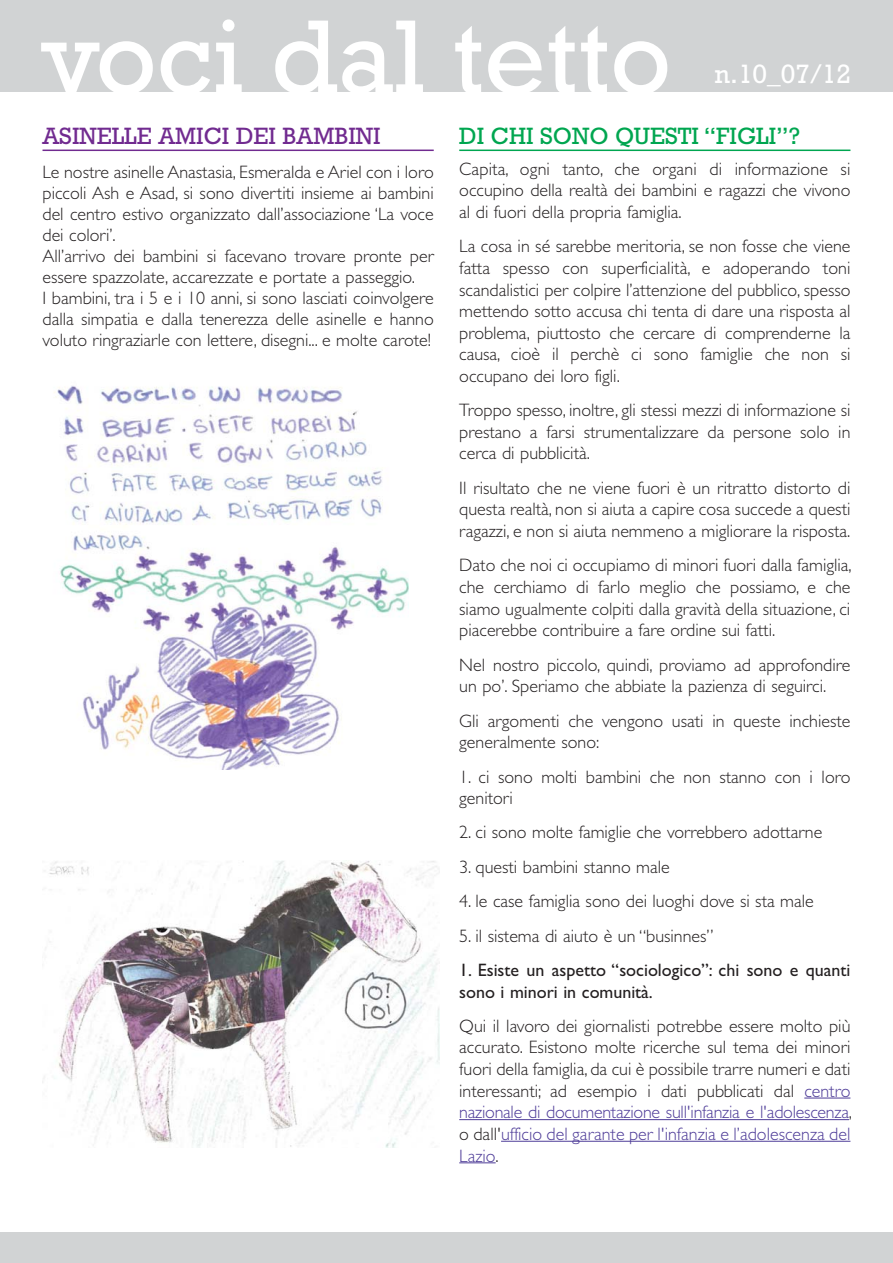
<style>
.page{position:relative;width:893px;height:1263px;background:#fff}
.page>*{position:absolute;margin:0;border:0;box-sizing:border-box;transform-origin:0 0}
.t1{font:106.95px "Rockwell";color:#fff}
.t2{font:27px "Rockwell";color:#fff}
.t3{font:24px "Rockwell";color:#712b90}
.t4{font:24px "Rockwell";color:#00a650}
.t5{font:300 18px/21.6px "Gill Sans";color:#231f20;text-align:justify}
.t6{font:18px/21.6px "Gill Sans";color:#231f20}
.s1{color:#4e3c98}
</style>
<div class="page">
<div style="left:0;top:1232px;width:893px;height:31px;background:#d1d3d4"></div>
<div style="left:0;top:0;width:893px;height:92px;background:#d1d3d4"></div>
<hr style="left:43px;top:150px;width:391px;height:1px;background:#712b90">
<hr style="left:459px;top:150px;width:391px;height:1px;background:#00a650">
<hr style="left:804px;top:1097px;width:46px;height:1px;background:#4e3c98">
<hr style="left:459px;top:1119px;width:390px;height:1px;background:#4e3c98">
<hr style="left:501px;top:1141px;width:349px;height:1px;background:#4e3c98">
<hr style="left:459px;top:1162px;width:37px;height:1px;background:#4e3c98">
<img style="left:54px;top:386px;width:354px;height:383px">
<img style="left:43px;top:861px;width:397px;height:286px">
<h1 class="t1" style="left:41px;top:21px;width:631px">voci dal tetto</h1>
<h2 class="t2" style="left:715px;top:65px;width:138px">n.10_07/12</h2>
<h3 class="t3" style="left:43px;top:128px;width:340px">ASINELLE AMICI DEI BAMBINI</h3>
<p class="t5" style="left:43px;top:163px;width:393px;line-height:21px;text-align:left">Le nostre asinelle Anastasia, Esmeralda e Ariel con i loro piccoli Ash e Asad, si sono divertiti insieme ai bambini del centro estivo organizzato dall’associazione ‘La voce dei colori’.<br>All’arrivo dei bambini si facevano trovare pronte per essere spazzolate, accarezzate e portate a passeggio.<br>I bambini, tra i 5 e i 10 anni, si sono lasciati coinvolgere dalla simpatia e dalla tenerezza delle asinelle e hanno voluto ringraziarle con lettere, disegni... e molte carote!</p>
<h3 class="t4" style="left:459px;top:128px;width:342px">DI CHI SONO QUESTI “FIGLI”?</h3>
<p class="t5" style="left:459px;top:160px;width:393px">Capita, ogni tanto, che organi di informazione si occupino della realtà dei bambini e ragazzi che vivono al di fuori della propria famiglia.</p>
<p class="t5" style="left:459px;top:237px;width:393px">La cosa in sé sarebbe meritoria, se non fosse che viene fatta spesso con superficialità, e adoperando toni scandalistici per colpire l’attenzione del pubblico, spesso mettendo sotto accusa chi tenta di dare una risposta al problema, piuttosto che cercare di comprenderne la causa, cioè il perchè ci sono famiglie che non si occupano dei loro figli.</p>
<p class="t5" style="left:459px;top:401px;width:393px">Troppo spesso, inoltre, gli stessi mezzi di informazione si prestano a farsi strumentalizzare da persone solo in cerca di pubblicità.</p>
<p class="t5" style="left:459px;top:479px;width:393px">Il risultato che ne viene fuori è un ritratto distorto di questa realtà, non si aiuta a capire cosa succede a questi ragazzi, e non si aiuta nemmeno a migliorare la risposta.</p>
<p class="t5" style="left:459px;top:556px;width:394px">Dato che noi ci occupiamo di minori fuori dalla famiglia, che cerchiamo di farlo meglio che possiamo, e che siamo ugualmente colpiti dalla gravità della situazione, ci piacerebbe contribuire a fare ordine sui fatti.</p>
<p class="t5" style="left:459px;top:656px;width:393px">Nel nostro piccolo, quindi, proviamo ad approfondire un po’. Speriamo che abbiate la pazienza di seguirci.</p>
<p class="t5" style="left:459px;top:712px;width:393px">Gli argomenti che vengono usati in queste inchieste generalmente sono:</p>
<p class="t5" style="left:459px;top:768px;width:393px">1. ci sono molti bambini che non stanno con i loro genitori</p>
<p class="t5" style="left:459px;top:824px;width:365px">2. ci sono molte famiglie che vorrebbero adottarne</p>
<p class="t5" style="left:459px;top:858px;width:212px">3. questi bambini stanno male</p>
<p class="t5" style="left:459px;top:892px;width:356px">4. le case famiglia sono dei luoghi dove si sta male</p>
<p class="t5" style="left:459px;top:927px;width:256px">5. il sistema di aiuto è un “businnes”</p>
<p class="t6" style="left:459px;top:961px;width:393px">1. Esiste un aspetto “sociologico”: chi sono e quanti sono i minori in comunità.</p>
<p class="t5" style="left:459px;top:1017px;width:394px">Qui il lavoro dei giornalisti potrebbe essere molto più accurato. Esistono molte ricerche sul tema dei minori fuori della famiglia, da cui è possibile trarre numeri e dati interessanti; ad esempio i dati pubblicati dal <span class="s1">centro nazionale di documentazione sull'infanzia e l'adolescenza</span>, o dall'<span class="s1">ufficio del garante per l'infanzia e l’adolescenza del Lazio</span>.</p>
</div>
